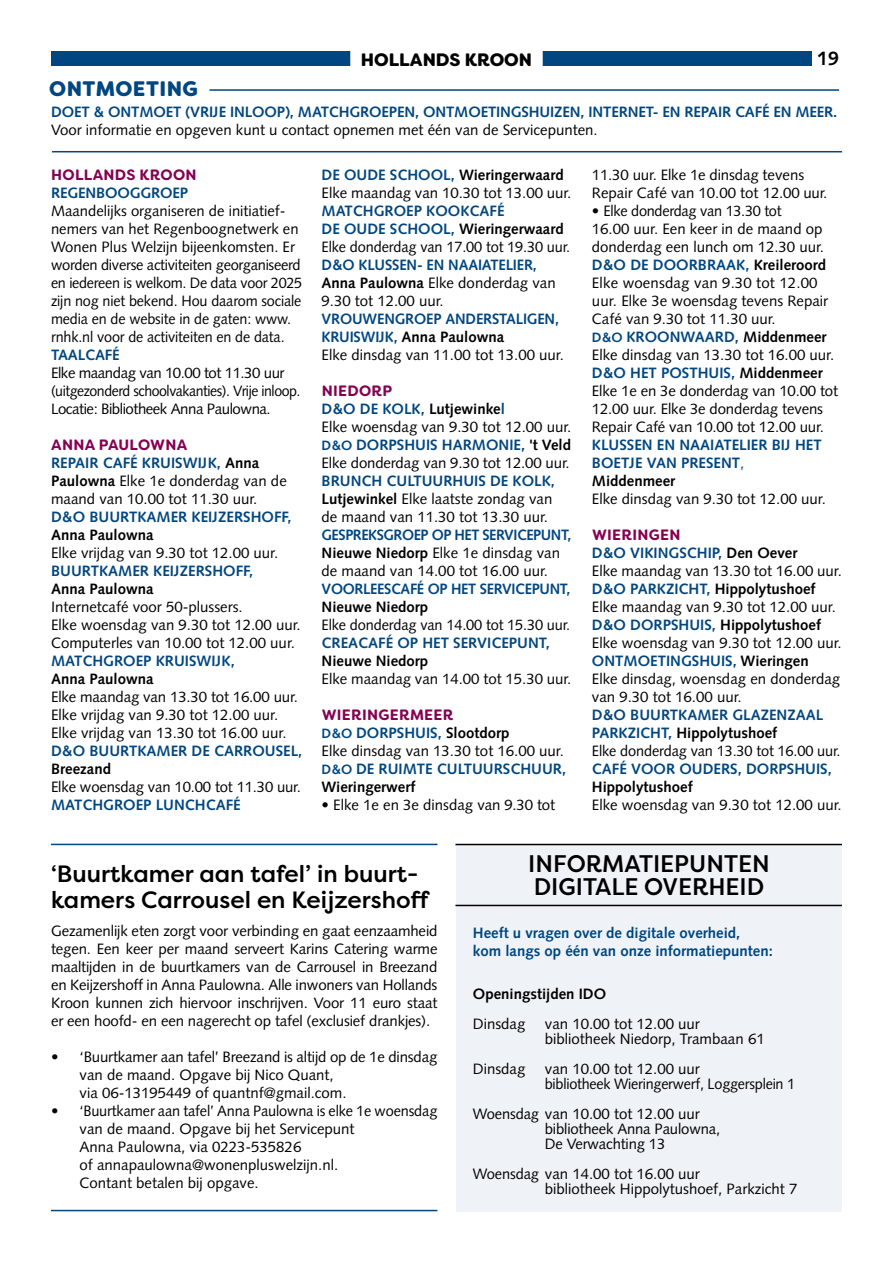
<style>
.page{position:relative;width:893px;height:1263px;background:#fff}
.page>*{position:absolute;margin:0;border:0;box-sizing:border-box;transform-origin:0 0}
.t1{font:500 24px/22.8px "Filson Pro";color:#000}
.t2{font:500 23.55px/25.5px "Filson Pro";color:#000}
.t3{font:900 21px "Filson Soft";letter-spacing:.02em;color:#004680}
.t4{font:700 19.5px "Syntax LT Std";color:#000}
.t5{font:900 18px "Filson Soft";color:#000}
.t6{font:15px/18px "Syntax LT Std";color:#000}
.t7{font:700 15px/18px "Syntax LT Std";color:#004680}
.t8{font:15px/18px "Syntax LT Std";letter-spacing:-.03em;color:#000}
.t9{font:700 15px "Syntax LT Std";color:#000}
.t10{font:700 15px "Filson Soft";letter-spacing:.02em;color:#850051}
.t11{font:700 15px "Syntax LT Std";letter-spacing:-.02em;color:#004680}
.s1{font-weight:700;color:#004680}
.s2{font-weight:700}
.s3{color:#000}
.s4{font-weight:400;color:#000}
.s5{font-weight:700;font-size:13.5px;color:#004680}
.s6{font-size:13.5px}
.s7{font-weight:400}
</style>
<div class="page">
<div style="left:51px;top:51px;width:760px;height:15px;background:#004680"></div>
<div style="left:351px;top:49px;width:191px;height:21px;background:#fff"></div>
<hr style="left:52px;top:151px;width:790px;height:1px;background:#004680">
<hr style="left:209px;top:89px;width:630px;height:2px;background:#004680">
<hr style="left:51px;top:844px;width:386px;height:1px;background:#004680">
<hr style="left:51px;top:1210px;width:386px;height:1px;background:#004680">
<div style="left:456px;top:845px;width:386px;height:367px;background:#eff3f8"></div>
<hr style="left:455px;top:905px;width:387px;height:1px;background:#000">
<hr style="left:455px;top:844px;width:387px;height:1px;background:#000">
<h3 class="t3" style="left:49px;top:75px;width:150px">ONTMOETING</h3>
<p class="t5" style="left:361px;top:48px;width:173px">HOLLANDS KROON</p>
<h3 class="t4" style="left:817px;top:47px;width:23px">19</h3>
<p class="t7" style="left:51px;top:102px;width:788px">DOET &amp; ONTMOET (VRIJE INLOOP), MATCHGROEPEN, ONTMOETINGSHUIZEN, INTERNET- EN REPAIR CAFÉ EN MEER.</p>
<p class="t6" style="left:51px;top:120px;width:548px">Voor informatie en opgeven kunt u contact opnemen met één van de Servicepunten.</p>
<p class="t6" style="left:322px;top:166px;width:251px"><span class="s1">DE OUDE SCHOOL,</span> <span class="s2">Wieringerwaard<br></span>Elke maandag van 10.30 tot 13.00 uur.</p>
<p class="t6" style="left:322px;top:202px;width:250px"><span class="s1">MATCHGROEP KOOKCAFÉ<br>DE OUDE SCHOOL,</span> <span class="s2">Wieringerwaard<br></span>Elke donderdag van 17.00 tot 19.30 uur.</p>
<p class="t6" style="left:322px;top:256px;width:236px"><span class="s1">D&amp;O KLUSSEN- EN NAAIATELIER,<br></span><span class="s2">Anna Paulowna</span> Elke donderdag van<br>9.30 tot 12.00 uur.</p>
<p class="t7" style="left:322px;top:310px;width:244px">VROUWENGROEP ANDERSTALIGEN,<br>KRUISWIJK, <span class="s3">Anna Paulowna<br></span><span class="s4">Elke dinsdag van 11.00 tot 13.00 uur.</span></p>
<p class="t10" style="left:322px;top:381px;width:72px">NIEDORP</p>
<p class="t6" style="left:322px;top:400px;width:251px"><span class="s1">D&amp;O DE KOLK,</span> <span class="s2">Lutjewinke</span><span class="s1">l<br></span>Elke woensdag van 9.30 tot 12.00 uur.<br><span class="s5">D&amp;O</span> <span class="s1">DORPSHUIS HARMONIE,</span> <span class="s2">'t Veld<br></span>Elke donderdag van 9.30 tot 12.00 uur.</p>
<p class="t6" style="left:322px;top:472px;width:235px"><span class="s1">BRUNCH CULTUURHUIS DE KOLK,<br></span><span class="s2">Lutjewinkel</span> Elke laatste zondag van de maand van 11.30 tot 13.30 uur.</p>
<p class="t6" style="left:322px;top:526px;width:251px"><span class="s1">GESPREKSGROEP OP HET SERVICEPUNT,<br></span><span class="s2">Nieuwe Niedorp</span> Elke 1e dinsdag van de maand van 14.00 tot 16.00 uur.</p>
<p class="t11" style="left:322px;top:580px;width:250px">VOORLEESCAFÉ OP HET SERVICEPUNT,</p>
<p class="t9" style="left:322px;top:598px;width:108px">Nieuwe Niedorp</p>
<p class="t6" style="left:322px;top:616px;width:250px">Elke donderdag van 14.00 tot 15.30 uur.</p>
<p class="t7" style="left:322px;top:634px;width:230px">CREACAFÉ OP HET SERVICEPUNT,</p>
<p class="t9" style="left:322px;top:652px;width:108px">Nieuwe Niedorp</p>
<p class="t6" style="left:322px;top:670px;width:251px">Elke maandag van 14.00 tot 15.30 uur.</p>
<p class="t10" style="left:322px;top:705px;width:133px">WIERINGERMEER</p>
<p class="t7" style="left:322px;top:724px;width:246px"><span class="s6">D&amp;O</span> DORPSHUIS, <span class="s3">Slootdorp<br></span><span class="s4">Elke dinsdag van 13.30 tot 16.00 uur.<br></span><span class="s6">D&amp;O</span> DE RUIMTE CULTUURSCHUUR,<br><span class="s3">Wieringerwerf</span></p>
<p class="t6" style="left:322px;top:796px;width:235px">• Elke 1e en 3e dinsdag van 9.30 tot</p>
<p class="t6" style="left:592px;top:166px;width:237px">11.30 uur. Elke 1e dinsdag tevens<br>Repair Café van 10.00 tot 12.00 uur.</p>
<p class="t6" style="left:592px;top:202px;width:248px">• Elke donderdag van 13.30 tot<br>16.00 uur. Een keer in de maand op donderdag een lunch om 12.30 uur.<br><span class="s1">D&amp;O DE DOORBRAAK,</span> <span class="s2">Kreileroord<br></span>Elke woensdag van 9.30 tot 12.00 uur. Elke 3e woensdag tevens Repair<br>Café van 9.30 tot 11.30 uur.<br><span class="s5">D&amp;O</span> <span class="s1">KROONWAARD,</span> <span class="s2">Middenmeer<br></span>Elke dinsdag van 13.30 tot 16.00 uur.<br><span class="s1">D&amp;O HET POSTHUIS,</span> <span class="s2">Middenmeer<br></span>Elke 1e en 3e donderdag van 10.00 tot<br>12.00 uur. Elke 3e donderdag tevens<br>Repair Café van 10.00 tot 12.00 uur.</p>
<p class="t7" style="left:592px;top:436px;width:231px">KLUSSEN EN NAAIATELIER BIJ HET<br>BOETJE VAN PRESENT<span class="s7">,<br></span><span class="s3">Middenmeer</span></p>
<p class="t6" style="left:592px;top:490px;width:235px">Elke dinsdag van 9.30 tot 12.00 uur.</p>
<p class="t10" style="left:592px;top:525px;width:90px">WIERINGEN</p>
<p class="t6" style="left:592px;top:544px;width:252px"><span class="s1">D&amp;O VIKINGSCHIP,</span> <span class="s2">Den Oever<br></span>Elke maandag van 13.30 tot 16.00 uur.<br><span class="s1">D&amp;O PARKZICHT,</span> <span class="s2">Hippolytushoef<br></span>Elke maandag van 9.30 tot 12.00 uur.<br><span class="s1">D&amp;O DORPSHUIS,</span> <span class="s2">Hippolytushoef<br></span>Elke woensdag van 9.30 tot 12.00 uur.<br><span class="s1">ONTMOETINGSHUIS,</span> <span class="s2">Wieringen<br></span>Elke dinsdag, woensdag en donderdag van 9.30 tot 16.00 uur.</p>
<p class="t7" style="left:592px;top:706px;width:250px">D&amp;O BUURTKAMER GLAZENZAAL<br>PARKZICHT, <span class="s3">Hippolytushoef<br></span><span class="s4">Elke donderdag van 13.30 tot 16.00 uur.</span></p>
<p class="t7" style="left:592px;top:760px;width:241px">CAFÉ VOOR OUDERS, DORPSHUIS,</p>
<p class="t9" style="left:592px;top:778px;width:102px">Hippolytushoef</p>
<p class="t6" style="left:592px;top:796px;width:251px">Elke woensdag van 9.30 tot 12.00 uur.</p>
<p class="t10" style="left:51px;top:165px;width:147px">HOLLANDS KROON</p>
<p class="t7" style="left:51px;top:184px;width:139px">REGENBOOGGROEP</p>
<p class="t6" style="left:51px;top:202px;width:253px">Maandelijks organiseren de initiatief&shy;nemers van het Regenboognetwerk en Wonen Plus Welzijn bijeenkomsten. Er worden diverse activiteiten georganiseerd en iedereen is welkom. De data voor 2025 zijn nog niet bekend. Hou daarom sociale media en de website in de gaten: www. rnhk.nl voor de activiteiten en de data.</p>
<p class="t7" style="left:51px;top:346px;width:70px">TAALCAFÉ</p>
<p class="t8" style="left:51px;top:364px;width:251px">Elke maandag van 10.00 tot 11.30 uur (uitgezonderd schoolvakanties). Vrije inloop.<br>Locatie: Bibliotheek Anna Paulowna.</p>
<p class="t10" style="left:51px;top:435px;width:138px">ANNA PAULOWNA</p>
<p class="t6" style="left:51px;top:454px;width:237px"><span class="s1">REPAIR CAFÉ KRUISWIJK,</span> <span class="s2">Anna<br>Paulowna</span> Elke 1e donderdag van de maand van 10.00 tot 11.30 uur.</p>
<p class="t7" style="left:51px;top:508px;width:242px">D&amp;O BUURTKAMER KEIJZERSHOFF,</p>
<p class="t9" style="left:51px;top:526px;width:104px">Anna Paulowna</p>
<p class="t6" style="left:51px;top:544px;width:229px">Elke vrijdag van 9.30 tot 12.00 uur.</p>
<p class="t7" style="left:51px;top:562px;width:204px">BUURTKAMER KEIJZERSHOFF,</p>
<p class="t9" style="left:51px;top:580px;width:104px">Anna Paulowna</p>
<p class="t6" style="left:51px;top:598px;width:251px">Internetcafé voor 50-plussers.<br>Elke woensdag van 9.30 tot 12.00 uur.<br>Computerles van 10.00 tot 12.00 uur.</p>
<p class="t7" style="left:51px;top:652px;width:185px">MATCHGROEP KRUISWIJK,</p>
<p class="t9" style="left:51px;top:670px;width:104px">Anna Paulowna</p>
<p class="t6" style="left:51px;top:688px;width:248px">Elke maandag van 13.30 tot 16.00 uur.<br>Elke vrijdag van 9.30 tot 12.00 uur.<br>Elke vrijdag van 13.30 tot 16.00 uur.</p>
<p class="t7" style="left:51px;top:742px;width:253px">D&amp;O BUURTKAMER DE CARROUSEL,</p>
<p class="t9" style="left:51px;top:760px;width:61px">Breezand</p>
<p class="t6" style="left:51px;top:778px;width:252px">Elke woensdag van 10.00 tot 11.30 uur.</p>
<p class="t7" style="left:51px;top:796px;width:191px">MATCHGROEP LUNCHCAFÉ</p>
<h2 class="t2" style="left:51px;top:860px;width:380px">‘Buurtkamer aan tafel’ in buurt&shy;kamers Carrousel en Keijzershoff</h2>
<p class="t6" style="left:51px;top:922px;width:388px;text-align:justify">Gezamenlijk eten zorgt voor verbinding en gaat eenzaamheid tegen. Een keer per maand serveert Karins Catering warme maaltijden in de buurtkamers van de Carrousel in Breezand en Keijzershoff in Anna Paulowna. Alle inwoners van Hollands Kroon kunnen zich hiervoor inschrijven. Voor 11 euro staat er een hoofd- en een nagerecht op tafel (exclusief drankjes).</p>
<p class="t6" style="left:80px;top:1048px;width:359px;text-indent:-28px">• ‘Buurtkamer aan tafel’ Breezand is altijd op de 1e dinsdag van de maand. Opgave bij Nico Quant,<br>via 06-13195449 of quantnf@gmail.com.</p>
<p class="t6" style="left:80px;top:1102px;width:359px;text-indent:-28px">• ‘Buurtkamer aan tafel’ Anna Paulowna is elke 1e woensdag van de maand. Opgave bij het Servicepunt<br>Anna Paulowna, via 0223-535826<br>of annapaulowna@wonenpluswelzijn.nl.<br>Contant betalen bij opgave.</p>
<h1 class="t1" style="left:528px;top:851px;width:243px">INFORMATIEPUNTEN<br>DIGITALE OVERHEID</h1>
<p class="t7" style="left:473px;top:924px;width:302px">Heeft u vragen over de digitale overheid,<br>kom langs op één van onze informatiepunten:</p>
<p class="t9" style="left:473px;top:985px;width:135px">Openingstijden IDO</p>
<p class="t6" style="left:473px;top:1015px;width:54px">Dinsdag</p>
<p class="t6" style="left:545px;top:1016px;width:221px;line-height:15px">van 10.00 tot 12.00 uur bibliotheek Niedorp, Trambaan 61</p>
<p class="t6" style="left:473px;top:1060px;width:54px">Dinsdag</p>
<p class="t6" style="left:545px;top:1061px;width:252px;line-height:15px">van 10.00 tot 12.00 uur<br>bibliotheek Wieringerwerf, Loggersplein 1</p>
<p class="t6" style="left:545px;top:1106px;width:177px;line-height:15px;text-indent:-72px">Woensdag van 10.00 tot 12.00 uur bibliotheek Anna Paulowna,<br>De Verwachting 13</p>
<p class="t6" style="left:545px;top:1166px;width:254px;line-height:15px;text-indent:-72px">Woensdag van 14.00 tot 16.00 uur<br>bibliotheek Hippolytushoef, Parkzicht 7</p>
</div>
